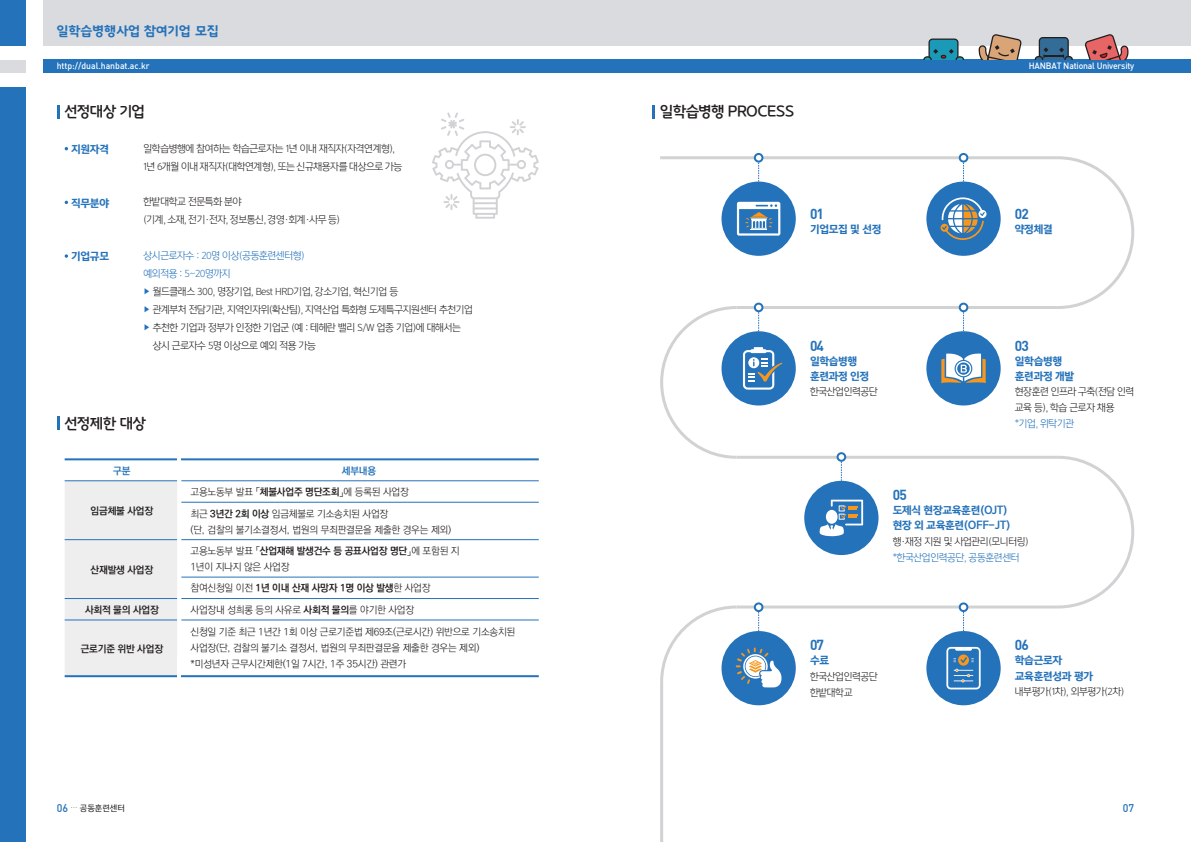
<style>
.page{position:relative;width:1191px;height:842px;background:#fff}
.page>*{position:absolute;margin:0;border:0;box-sizing:border-box;transform-origin:0 0}
.t1{font:14.8px "Godo M";letter-spacing:-.04em;color:#231f20}
.t2{font:14.8px "Godo M";letter-spacing:-.005em;color:#231f20}
.t3{font:14.3px "Dinbol";letter-spacing:-.06em;color:#2472ba;scale:.96 1}
.t4{font:13px "Godo B";color:#2472ba}
.t5{font:11.1px "Dinmed";color:#2472ba;scale:.96 1}
.t6{font:10px/18px "Yoon Gothic Pro 730";letter-spacing:-.04em;color:#231f20}
.t7{font:10px "Ko Pub World Dotum PL";letter-spacing:-.02em;color:#231f20}
.t8{font:10px "Yoon Gothic Pro 780";letter-spacing:-.04em;color:#2472ba}
.t9{font:10px "Ko Pub World Dotum PB";letter-spacing:-.02em;color:#231f20}
.t10{font:10px "Yoon Gothic Pro 730";letter-spacing:-.04em;color:#2472ba}
.t11{font:10px "Ko Pub World Dotum PB";letter-spacing:-.02em;color:#2472ba}
.t12{font:9px "Dinmed";color:#fff;scale:.96 1}
.t13{font:9px "Dinmed";letter-spacing:-.02em;color:#fff;scale:.96 1}
.t14{font:8px "Yoon Gothic Pro 750";color:#231f20}
.s1{font-size:8px;color:#2472ba}
.s2{font-family:"Ko Pub World Dotum PB"}
.s3{font-family:"Ko Pub World Dotum PL"}
</style>
<div class="page">
<div style="left:0;top:0;width:26px;height:46px;background:#2472ba"></div>
<div style="left:0;top:86px;width:26px;height:756px;background:#2472ba"></div>
<div style="left:43px;top:59px;width:1148px;height:14px;background:#2472ba"></div>
<div style="left:0;top:59px;width:26px;height:14px;background:#dadbde"></div>
<div style="left:0;top:46px;width:27px;height:14px;background:#fff"></div>
<div style="left:43px;top:0;width:1148px;height:46px;background:#dadbde"></div>
<svg style="left:1085px;top:34px;width:44px;height:25px"></svg>
<svg style="left:978px;top:34px;width:43px;height:25px"></svg>
<svg style="left:1034px;top:37px;width:38px;height:22px"></svg>
<svg style="left:923px;top:39px;width:41px;height:20px"></svg>
<svg style="left:65px;top:254px;width:3px;height:4px"></svg>
<div style="left:65px;top:482px;width:112px;height:193px;background:#eeeeef"></div>
<hr style="left:65px;top:481px;width:112px;height:1px;background:#2472ba">
<hr style="left:181px;top:481px;width:358px;height:1px;background:#2472ba">
<hr style="left:181px;top:502px;width:358px;height:1px;background:#2472ba">
<hr style="left:65px;top:539px;width:112px;height:1px;background:#2472ba">
<hr style="left:181px;top:539px;width:358px;height:1px;background:#2472ba">
<hr style="left:181px;top:577px;width:358px;height:1px;background:#2472ba">
<hr style="left:65px;top:598px;width:112px;height:1px;background:#2472ba">
<hr style="left:181px;top:598px;width:358px;height:1px;background:#2472ba">
<hr style="left:65px;top:620px;width:112px;height:1px;background:#2472ba">
<hr style="left:181px;top:620px;width:358px;height:1px;background:#2472ba">
<hr style="left:65px;top:458px;width:114px;height:2px;background:#2472ba">
<hr style="left:179px;top:458px;width:360px;height:2px;background:#2472ba">
<hr style="left:65px;top:675px;width:114px;height:2px;background:#2472ba">
<hr style="left:179px;top:675px;width:360px;height:2px;background:#2472ba">
<hr style="left:177px;top:451px;width:4px;height:24px;background:#fff">
<hr style="left:177px;top:656px;width:4px;height:24px;background:#fff">
<svg style="left:432px;top:112px;width:107px;height:107px"></svg>
<hr style="left:660px;top:156px;width:397px;height:3px;background:#d1d2d4">
<hr style="left:736px;top:306px;width:321px;height:3px;background:#d1d2d4">
<hr style="left:736px;top:456px;width:321px;height:3px;background:#d1d2d4">
<hr style="left:736px;top:605px;width:321px;height:3px;background:#d1d2d4">
<hr style="left:660px;top:682px;width:3px;height:160px;background:#d1d2d4">
<svg style="left:1054px;top:156px;width:81px;height:153px"></svg>
<svg style="left:1054px;top:455px;width:81px;height:154px"></svg>
<div style="left:755px;top:154px;width:7px;height:8px;background:#fff;border-radius:50%"></div>
<div style="left:754px;top:153px;width:9px;height:10px;border:2px solid #2472ba;border-radius:50%"></div>
<div style="left:754px;top:303px;width:9px;height:9px;border:2px solid #2472ba;border-radius:50%"></div>
<div style="left:959px;top:603px;width:8px;height:8px;background:#fff;border-radius:50%"></div>
<div style="left:958px;top:602px;width:10px;height:10px;border:2px solid #2472ba;border-radius:50%"></div>
<div style="left:754px;top:602px;width:9px;height:10px;border:2px solid #2472ba;border-radius:50%"></div>
<div style="left:959px;top:304px;width:8px;height:7px;background:#fff;border-radius:50%"></div>
<div style="left:958px;top:303px;width:10px;height:9px;border:2px solid #2472ba;border-radius:50%"></div>
<div style="left:959px;top:154px;width:8px;height:8px;background:#fff;border-radius:50%"></div>
<div style="left:958px;top:153px;width:10px;height:10px;border:2px solid #2472ba;border-radius:50%"></div>
<div style="left:721px;top:182px;width:74px;height:74px;background:#2472ba;border-radius:50%"></div>
<div style="left:721px;top:331px;width:74px;height:74px;background:#2472ba;border-radius:50%"></div>
<div style="left:926px;top:631px;width:74px;height:74px;background:#2472ba;border-radius:50%"></div>
<div style="left:721px;top:631px;width:74px;height:74px;background:#2472ba;border-radius:50%"></div>
<div style="left:926px;top:331px;width:74px;height:74px;background:#2472ba;border-radius:50%"></div>
<div style="left:926px;top:182px;width:74px;height:74px;background:#2472ba;border-radius:50%"></div>
<div style="left:837px;top:453px;width:8px;height:8px;background:#fff;border-radius:50%"></div>
<div style="left:836px;top:452px;width:10px;height:10px;border:2px solid #2472ba;border-radius:50%"></div>
<div style="left:804px;top:481px;width:74px;height:74px;background:#2472ba;border-radius:50%"></div>
<svg style="left:758px;top:163px;width:1px;height:19px"></svg>
<svg style="left:963px;top:163px;width:1px;height:19px"></svg>
<svg style="left:963px;top:312px;width:1px;height:19px"></svg>
<svg style="left:841px;top:462px;width:1px;height:19px"></svg>
<svg style="left:963px;top:612px;width:1px;height:19px"></svg>
<svg style="left:737px;top:202px;width:43px;height:34px"></svg>
<svg style="left:940px;top:197px;width:46px;height:43px"></svg>
<svg style="left:941px;top:353px;width:44px;height:30px"></svg>
<svg style="left:660px;top:304px;width:122px;height:155px"></svg>
<svg style="left:819px;top:500px;width:44px;height:36px"></svg>
<svg style="left:946px;top:647px;width:34px;height:42px"></svg>
<svg style="left:660px;top:604px;width:122px;height:83px"></svg>
<svg style="left:57px;top:105px;width:2px;height:13px"></svg>
<svg style="left:652px;top:105px;width:3px;height:13px"></svg>
<svg style="left:57px;top:416px;width:2px;height:14px"></svg>
<h3 class="t4" style="left:57px;top:23px;width:164px">일학습병행사업 참여기업 모집</h3>
<p class="t12" style="left:57px;top:60px;width:98px">http://dual.hanbat.ac.kr</p>
<p class="t1" style="left:65px;top:103px;width:82px">선정대상 기업</p>
<p class="t2" style="left:660px;top:103px;width:135px">일학습병행 PROCESS</p>
<p class="t8" style="left:71px;top:142px;width:40px">지원자격</p>
<p class="t6" style="left:143px;top:139px;width:253px">일학습병행에 참여하는 학습근로자는 1년 이내 재직자(자격연계형),</p>
<p class="t6" style="left:143px;top:157px;width:260px">1년 6개월 이내 재직자(대학연계형), 또는 신규채용자를 대상으로 가능</p>
<p class="t8" style="left:71px;top:195px;width:40px">직무분야</p>
<p class="t6" style="left:143px;top:193px;width:100px">한밭대학교 전문특화 분야</p>
<p class="t6" style="left:143px;top:211px;width:198px">(기계, 소재, 전기·전자, 정보통신, 경영·회계·사무 등)</p>
<p class="t8" style="left:71px;top:249px;width:40px">기업규모</p>
<p class="t10" style="left:143px;top:249px;width:163px">상시근로자수 : 20명 이상(공동훈련센터형)</p>
<p class="t10" style="left:143px;top:267px;width:89px">예외적용 : 5~20명까지</p>
<p class="t6" style="left:143px;top:283px;width:256px"><span class="s1">▶</span> 월드클래스 300, 명장기업, Best HRD기업, 강소기업, 혁신기업 등</p>
<p class="t6" style="left:143px;top:301px;width:331px"><span class="s1">▶</span> 관계부처 전담기관, 지역인자위(확산팀), 지역산업 특화형 도제특구지원센터 추천기업</p>
<p class="t6" style="left:153px;top:319px;width:310px;text-indent:-9px"><span class="s1">▶</span> 추천한 기업과 정부가 인정한 기업군 (예 : 테헤란 밸리 S/W 업종 기업)에 대해서는 상시 근로자수 5명 이상으로 예외 적용 가능</p>
<p class="t1" style="left:65px;top:414px;width:83px">선정제한 대상</p>
<p class="t11" style="left:113px;top:463px;width:19px">구분</p>
<p class="t11" style="left:342px;top:463px;width:36px">세부내용</p>
<p class="t9" style="left:91px;top:503px;width:64px">임금체불 사업장</p>
<p class="t7" style="left:190px;top:485px;width:220px">고용노동부 발표 <span class="s2">「체불사업주 명단조회」</span>에 등록된 사업장</p>
<p class="t7" style="left:190px;top:506px;width:199px">최근 <span class="s2">3년간 2회 이상</span> 임금체불로 기소송치된 사업장</p>
<p class="t7" style="left:190px;top:522px;width:262px">(단, 검찰의 불기소결정서, 법원의 무죄판결문을 제출한 경우는 제외)</p>
<p class="t9" style="left:91px;top:562px;width:64px">산재발생 사업장</p>
<p class="t9" style="left:190px;top:544px;width:270px"><span class="s3">고용노동부 발표</span> 「산업재해 발생건수 등 공표사업장 명단」<span class="s3">에 포함된 지</span></p>
<p class="t7" style="left:190px;top:560px;width:100px">1년이 지나지 않은 사업장</p>
<p class="t9" style="left:190px;top:581px;width:241px"><span class="s3">참여신청일 이전</span> 1년 이내 산재 사망자 1명 이상 발생<span class="s3">한 사업장</span></p>
<p class="t9" style="left:85px;top:603px;width:75px">사회적 물의 사업장</p>
<p class="t7" style="left:190px;top:603px;width:225px">사업장내 성희롱 등의 사유로 <span class="s2">사회적 물의</span>를 야기한 사업장</p>
<p class="t9" style="left:81px;top:641px;width:84px">근로기준 위반 사업장</p>
<p class="t7" style="left:190px;top:625px;width:326px">신청일 기준 최근 1년간 1회 이상 근로기준법 제69조(근로시간) 위반으로 기소송치된</p>
<p class="t7" style="left:190px;top:641px;width:290px">사업장(단, 검찰의 불기소 결정서, 법원의 무죄판결문을 제출한 경우는 제외)</p>
<p class="t7" style="left:190px;top:657px;width:217px">*미성년자 근무시간제한(1일 7시간, 1주 35시간) 관련가</p>
<p class="t13" style="left:1028px;top:60px;width:111px">HANBAT National University</p>
<p class="t3" style="left:810px;top:204px;width:16px">01</p>
<p class="t8" style="left:810px;top:221px;width:73px">기업모집 및 선정</p>
<p class="t3" style="left:1015px;top:204px;width:16px">02</p>
<p class="t8" style="left:1015px;top:221px;width:40px">약정체결</p>
<p class="t3" style="left:810px;top:336px;width:16px">04</p>
<p class="t6" style="left:810px;top:383px;width:69px">한국산업인력공단</p>
<p class="t8" style="left:810px;top:353px;width:49px">일학습병행</p>
<p class="t8" style="left:810px;top:368px;width:61px">훈련과정 인정</p>
<p class="t3" style="left:1015px;top:336px;width:16px">03</p>
<p class="t6" style="left:1015px;top:384px;width:121px;line-height:16px">현장훈련 인프라 구축(전담 인력 교육 등), 학습 근로자 채용</p>
<p class="t10" style="left:1015px;top:418px;width:61px">*기업, 위탁기관</p>
<p class="t8" style="left:1015px;top:353px;width:49px">일학습병행</p>
<p class="t8" style="left:1015px;top:368px;width:61px">훈련과정 개발</p>
<p class="t3" style="left:892px;top:486px;width:16px">05</p>
<p class="t6" style="left:892px;top:532px;width:137px">행·재정 지원 및 사업관리(모니터링)</p>
<p class="t10" style="left:892px;top:551px;width:128px">*한국산업인력공단, 공동훈련센터</p>
<p class="t8" style="left:892px;top:503px;width:116px">도제식 현장교육훈련(OJT)</p>
<p class="t8" style="left:892px;top:518px;width:119px">현장 외 교육훈련(OFF-JT)</p>
<p class="t3" style="left:810px;top:636px;width:16px">07</p>
<p class="t6" style="left:810px;top:667px;width:69px">한국산업인력공단</p>
<p class="t6" style="left:810px;top:683px;width:44px">한밭대학교</p>
<p class="t8" style="left:810px;top:653px;width:21px">수료</p>
<p class="t3" style="left:1015px;top:636px;width:16px">06</p>
<p class="t6" style="left:1015px;top:682px;width:111px">내부평가(1차), 외부평가(2차)</p>
<p class="t8" style="left:1015px;top:653px;width:49px">학습근로자</p>
<p class="t8" style="left:1015px;top:668px;width:80px">교육훈련성과 평가</p>
<p class="t5" style="left:57px;top:800px;width:13px">06</p>
<p class="t5" style="left:1123px;top:800px;width:13px">07</p>
<p class="t14" style="left:80px;top:802px;width:47px">공동훈련센터</p>
</div>
